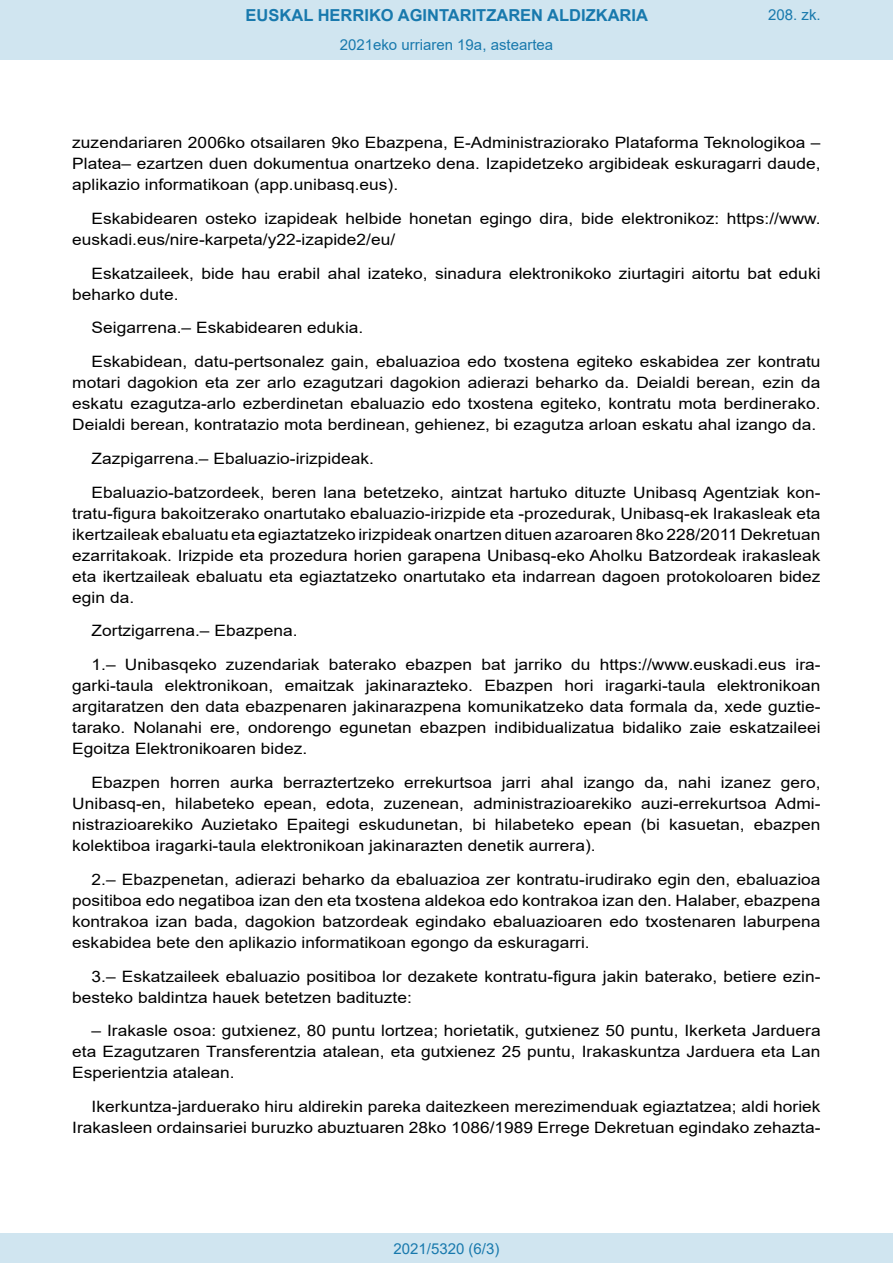
<style>
.page{position:relative;width:893px;height:1263px;background:#fff}
.page>*{position:absolute;margin:0;border:0;box-sizing:border-box;transform-origin:0 0}
.t1{font:700 16.5px "Arial";color:#1879ad}
.BOPVDetalle{font:15.6px/21px "Arial";color:#000;text-align:justify;scale:1.11 1}
.Paginacion_Centro{font:15px "Arial";color:#1879ad}
</style>
<div class="page">
<div style="left:0;top:0;width:893px;height:60px;background:#d0e5f0"></div>
<div style="left:0;top:1233px;width:893px;height:30px;background:#d0e5f0"></div>
<p class="t1" style="left:246px;top:3px;width:404px">EUSKAL HERRIKO AGINTARITZAREN ALDIZKARIA</p>
<p class="Paginacion_Centro" style="left:340px;top:35px;width:215px">2021eko urriaren 19a, asteartea</p>
<p class="Paginacion_Centro" style="left:768px;top:5px;width:54px">208. zk.</p>
<p class="BOPVDetalle" style="left:72px;top:132px;width:676px">zuzendariaren 2006ko otsailaren 9ko Ebazpena, E-Administraziorako Plataforma Teknologikoa – Platea– ezartzen duen dokumentua onartzeko dena. Izapidetzeko argibideak eskuragarri daude, aplikazio informatikoan (app.unibasq.eus).</p>
<p class="BOPVDetalle" style="left:72px;top:208px;width:676px;text-indent:19px">Eskabidearen osteko izapideak helbide honetan egingo dira, bide elektronikoz: https://www. euskadi.eus/nire-karpeta/y22-izapide2/eu/</p>
<p class="BOPVDetalle" style="left:72px;top:263px;width:676px;text-indent:19px">Eskatzaileek, bide hau erabil ahal izateko, sinadura elektronikoko ziurtagiri aitortu bat eduki beharko dute.</p>
<p class="BOPVDetalle" style="left:92px;top:317px;width:246px">Seigarrena.– Eskabidearen edukia.</p>
<p class="BOPVDetalle" style="left:72px;top:351px;width:676px;text-indent:19px">Eskabidean, datu-pertsonalez gain, ebaluazioa edo txostena egiteko eskabidea zer kontratu motari dagokion eta zer arlo ezagutzari dagokion adierazi beharko da. Deialdi berean, ezin da eskatu ezagutza-arlo ezberdinetan ebaluazio edo txostena egiteko, kontratu mota berdinerako.<br>Deialdi berean, kontratazio mota berdinean, gehienez, bi ezagutza arloan eskatu ahal izango da.</p>
<p class="BOPVDetalle" style="left:92px;top:448px;width:256px">Zazpigarrena.– Ebaluazio-irizpideak.</p>
<p class="BOPVDetalle" style="left:72px;top:482px;width:676px;text-indent:19px">Ebaluazio-batzordeek, beren lana betetzeko, aintzat hartuko dituzte Unibasq Agentziak kon&shy;tratu-figura bakoitzerako onartutako ebaluazio-irizpide eta -prozedurak, Unibasq-ek Irakasleak eta ikertzaileak ebaluatu eta egiaztatzeko irizpideak onartzen dituen azaroaren 8ko 228/2011 Dekretuan ezarritakoak. Irizpide eta prozedura horien garapena Unibasq-eko Aholku Batzordeak irakasleak eta ikertzaileak ebaluatu eta egiaztatzeko onartutako eta indarrean dagoen protokoloaren bidez egin da.</p>
<p class="BOPVDetalle" style="left:92px;top:620px;width:187px">Zortzigarrena.– Ebazpena.</p>
<p class="BOPVDetalle" style="left:72px;top:654px;width:676px;text-indent:19px">1.– Unibasqeko zuzendariak baterako ebazpen bat jarriko du https://www.euskadi.eus ira&shy;garki-taula elektronikoan, emaitzak jakinarazteko. Ebazpen hori iragarki-taula elektronikoan argitaratzen den data ebazpenaren jakinarazpena komunikatzeko data formala da, xede guztie&shy;tarako. Nolanahi ere, ondorengo egunetan ebazpen indibidualizatua bidaliko zaie eskatzaileei Egoitza Elektronikoaren bidez.</p>
<p class="BOPVDetalle" style="left:72px;top:772px;width:676px;text-indent:19px">Ebazpen horren aurka berraztertzeko errekurtsoa jarri ahal izango da, nahi izanez gero, Unibasq-en, hilabeteko epean, edota, zuzenean, administrazioarekiko auzi-errekurtsoa Admi&shy;nistrazioarekiko Auzietako Epaitegi eskudunetan, bi hilabeteko epean (bi kasuetan, ebazpen kolektiboa iragarki-taula elektronikoan jakinarazten denetik aurrera).</p>
<p class="BOPVDetalle" style="left:72px;top:869px;width:676px;text-indent:19px">2.– Ebazpenetan, adierazi beharko da ebaluazioa zer kontratu-irudirako egin den, ebaluazioa positiboa edo negatiboa izan den eta txostena aldekoa edo kontrakoa izan den. Halaber, ebazpena kontrakoa izan bada, dagokion batzordeak egindako ebaluazioaren edo txostenaren laburpena eskabidea bete den aplikazio informatikoan egongo da eskuragarri.</p>
<p class="BOPVDetalle" style="left:72px;top:965px;width:676px;text-indent:19px">3.– Eskatzaileek ebaluazio positiboa lor dezakete kontratu-figura jakin baterako, betiere ezin&shy;besteko baldintza hauek betetzen badituzte:</p>
<p class="BOPVDetalle" style="left:72px;top:1020px;width:676px;text-indent:19px">– Irakasle osoa: gutxienez, 80 puntu lortzea; horietatik, gutxienez 50 puntu, Ikerketa Jarduera eta Ezagutzaren Transferentzia atalean, eta gutxienez 25 puntu, Irakaskuntza Jarduera eta Lan Esperientzia atalean.</p>
<p class="BOPVDetalle" style="left:72px;top:1096px;width:676px;text-align:right">Ikerkuntza-jarduerako hiru aldirekin pareka daitezkeen merezimenduak egiaztatzea; aldi horiek<br>Irakasleen ordainsariei buruzko abuztuaren 28ko 1086/1989 Errege Dekretuan egindako zehazta-</p>
<p class="Paginacion_Centro" style="left:393px;top:1238px;width:107px">2021/5320 (6/3)</p>
</div>
